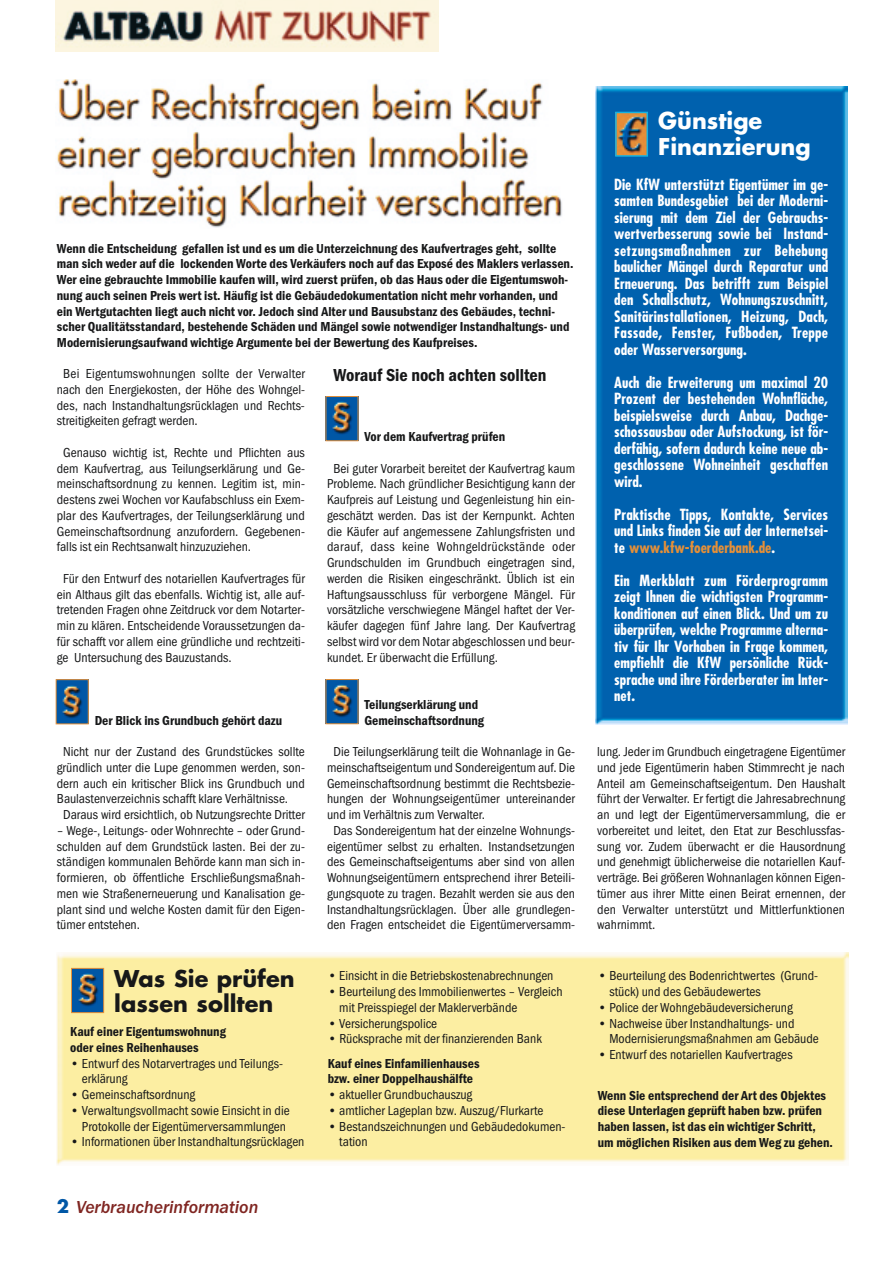
<style>
.page{position:relative;width:893px;height:1263px;background:#fff}
.page>*{position:absolute;margin:0;border:0;box-sizing:border-box;transform-origin:0 0}
.t1{font:700 22.5px/25.5px "Futura";color:#171819}
.t2{font:700 22.5px/25.5px "Futura";color:#fff}
.t3{font:600 condensed 18px "Franklin Gothic";color:#171819}
.t4{font:italic 500 18px "Franklin Gothic";letter-spacing:-.005em;color:#7f2521}
.t5{font:700 condensed 15px/16.5px "Futura";color:#fff;text-align:justify}
.t6{font:condensed 13.5px/15.8px "Franklin Gothic";color:#171819;text-align:justify}
.t7{font:600 condensed 13.5px/15.8px "Franklin Gothic";color:#171819}
.s1{font-family:"Futura";font-weight:700;font-style:normal;color:#0057a6}
.s2{color:#e69038}
</style>
<div class="page">
<div style="left:595px;top:86px;width:252px;height:638px;background:#0061ae"></div>
<img style="left:55px;top:0;width:383px;height:51px">
<img style="left:58px;top:681px;width:29px;height:41px">
<div style="left:56px;top:679px;width:33px;height:45px;border:1px solid #e69038"></div>
<img style="left:327px;top:398px;width:29px;height:41px">
<img style="left:327px;top:681px;width:29px;height:41px">
<img style="left:57px;top:80px;width:505px;height:148px">
<img style="left:618px;top:115px;width:27px;height:39px">
<div style="left:615px;top:112px;width:33px;height:45px;border:2px solid #14b2e2"></div>
<img style="left:56px;top:953px;width:792px;height:212px">
<img style="left:73px;top:970px;width:29px;height:41px">
<div style="left:71px;top:968px;width:33px;height:45px;border:1px solid #e69038"></div>
<p class="t7" style="left:57px;top:241px;width:518px">Wenn die Entscheidung gefallen ist und es um die Unterzeichnung des Kaufvertrages geht, sollte man sich weder auf die lockenden Worte des Verkäufers noch auf das Exposé des Maklers verlassen.<br>Wer eine gebrauchte Immobilie kaufen will, wird zuerst prüfen, ob das Haus oder die Eigentumswoh&shy;nung auch seinen Preis wert ist. Häufig ist die Gebäudedokumentation nicht mehr vorhanden, und ein Wertgutachten liegt auch nicht vor. Jedoch sind Alter und Bausubstanz des Gebäudes, techni&shy;scher Qualitätsstandard, bestehende Schäden und Mängel sowie notwendiger Instandhaltungs- und Modernisierungsaufwand wichtige Argumente bei der Bewertung des Kaufpreises.</p>
<p class="t6" style="left:57px;top:367px;width:249px;text-indent:6px">Bei Eigentumswohnungen sollte der Verwalter nach den Energiekosten, der Höhe des Wohngel&shy;des, nach Instandhaltungsrücklagen und Rechts&shy;streitigkeiten gefragt werden.</p>
<p class="t6" style="left:57px;top:446px;width:249px;text-indent:6px">Genauso wichtig ist, Rechte und Pflichten aus dem Kaufvertrag, aus Teilungserklärung und Ge&shy;meinschaftsordnung zu kennen. Legitim ist, min&shy;destens zwei Wochen vor Kaufabschluss ein Exem&shy;plar des Kaufvertrages, der Teilungserklärung und Gemeinschaftsordnung anzufordern. Gegebenen&shy;falls ist ein Rechtsanwalt hinzuzuziehen.</p>
<p class="t6" style="left:57px;top:572px;width:249px;text-indent:6px">Für den Entwurf des notariellen Kaufvertrages für ein Althaus gilt das ebenfalls. Wichtig ist, alle auf&shy;tretenden Fragen ohne Zeitdruck vor dem Notarter&shy;min zu klären. Entscheidende Voraussetzungen da&shy;für schafft vor allem eine gründliche und rechtzeiti&shy;ge Untersuchung des Bauzustands.</p>
<p class="t7" style="left:95px;top:713px;width:189px">Der Blick ins Grundbuch gehört dazu</p>
<p class="t6" style="left:63px;top:745px;width:243px">Nicht nur der Zustand des Grundstückes sollte</p>
<p class="t6" style="left:57px;top:761px;width:249px">gründlich unter die Lupe genommen werden, son-</p>
<p class="t6" style="left:57px;top:776px;width:249px">dern auch ein kritischer Blick ins Grundbuch und</p>
<p class="t6" style="left:57px;top:792px;width:233px">Baulastenverzeichnis schafft klare Verhältnisse.</p>
<p class="t6" style="left:63px;top:808px;width:243px">Daraus wird ersichtlich, ob Nutzungsrechte Dritter</p>
<p class="t6" style="left:57px;top:824px;width:249px">– Wege-, Leitungs- oder Wohnrechte – oder Grund&shy;schulden auf dem Grundstück lasten. Bei der zu&shy;ständigen kommunalen Behörde kann man sich in&shy;formieren, ob öffentliche Erschließungsmaßnah&shy;men wie Straßenerneuerung und Kanalisation ge&shy;plant sind und welche Kosten damit für den Eigen&shy;tümer entstehen.</p>
<h1 class="t1" style="left:114px;top:967px;width:182px">Was Sie prüfen lassen sollten</h1>
<p class="t7" style="left:70px;top:1025px;width:157px">Kauf einer Eigentumswohnung oder eines Reihenhauses</p>
<p class="t6" style="left:82px;top:1056px;width:203px;text-indent:-12px">• Entwurf des Notarvertrages und Teilungs&shy;erklärung</p>
<p class="t6" style="left:70px;top:1088px;width:127px">• Gemeinschaftsordnung</p>
<p class="t6" style="left:70px;top:1104px;width:221px;text-align:center">• Verwaltungsvollmacht sowie Einsicht in die<br>Protokolle der Eigentümerversammlungen</p>
<p class="t6" style="left:70px;top:1135px;width:236px">• Informationen über Instandhaltungsrücklagen</p>
<h2 class="t4" style="left:57px;top:1200px;width:203px"><span class="s1">2</span> Verbraucherinformation</h2>
<h2 class="t3" style="left:333px;top:369px;width:214px">Worauf Sie noch achten sollten</h2>
<p class="t7" style="left:364px;top:430px;width:142px">Vor dem Kaufvertrag prüfen</p>
<p class="t6" style="left:327px;top:461px;width:249px;text-indent:6px">Bei guter Vorarbeit bereitet der Kaufvertrag kaum Probleme. Nach gründlicher Besichtigung kann der Kaufpreis auf Leistung und Gegenleistung hin ein&shy;geschätzt werden. Das ist der Kernpunkt. Achten die Käufer auf angemessene Zahlungsfristen und darauf, dass keine Wohngeldrückstände oder Grundschulden im Grundbuch eingetragen sind, werden die Risiken eingeschränkt. Üblich ist ein Haftungsausschluss für verborgene Mängel. Für vorsätzliche verschwiegene Mängel haftet der Ver&shy;käufer dagegen fünf Jahre lang. Der Kaufvertrag selbst wird vor dem Notar abgeschlossen und beur&shy;kundet. Er überwacht die Erfüllung.</p>
<p class="t7" style="left:364px;top:698px;width:121px">Teilungserklärung und<br>Gemeinschaftsordnung</p>
<p class="t6" style="left:333px;top:745px;width:243px">Die Teilungserklärung teilt die Wohnanlage in Ge-</p>
<p class="t6" style="left:327px;top:761px;width:249px">meinschaftseigentum und Sondereigentum auf. Die</p>
<p class="t6" style="left:327px;top:776px;width:249px">Gemeinschaftsordnung bestimmt die Rechtsbezie-</p>
<p class="t6" style="left:327px;top:792px;width:249px">hungen der Wohnungseigentümer untereinander</p>
<p class="t6" style="left:327px;top:808px;width:160px">und im Verhältnis zum Verwalter.</p>
<p class="t6" style="left:333px;top:824px;width:243px">Das Sondereigentum hat der einzelne Wohnungs-</p>
<p class="t6" style="left:327px;top:839px;width:249px">eigentümer selbst zu erhalten. Instandsetzungen</p>
<p class="t6" style="left:327px;top:855px;width:249px">des Gemeinschaftseigentums aber sind von allen</p>
<p class="t6" style="left:327px;top:871px;width:249px">Wohnungseigentümern entsprechend ihrer Beteili-</p>
<p class="t6" style="left:327px;top:887px;width:249px">gungsquote zu tragen. Bezahlt werden sie aus den</p>
<p class="t6" style="left:327px;top:902px;width:249px">Instandhaltungsrücklagen. Über alle grundlegen-</p>
<p class="t6" style="left:327px;top:918px;width:249px">den Fragen entscheidet die Eigentümerversamm-</p>
<p class="t6" style="left:327px;top:969px;width:227px">• Einsicht in die Betriebskostenabrechnungen</p>
<p class="t6" style="left:339px;top:985px;width:225px;text-indent:-12px">• Beurteilung des Immobilienwertes – Vergleich mit Preisspiegel der Maklerverbände</p>
<p class="t6" style="left:327px;top:1016px;width:111px">• Versicherungspolice</p>
<p class="t6" style="left:327px;top:1032px;width:216px">• Rücksprache mit der finanzierenden Bank</p>
<p class="t7" style="left:327px;top:1056px;width:153px">Kauf eines Einfamilienhauses bzw. einer Doppelhaushälfte</p>
<p class="t6" style="left:327px;top:1088px;width:146px">• aktueller Grundbuchauszug</p>
<p class="t6" style="left:327px;top:1104px;width:217px">• amtlicher Lageplan bzw. Auszug/Flurkarte</p>
<p class="t6" style="left:339px;top:1119px;width:228px;text-indent:-12px">• Bestandszeichnungen und Gebäudedokumen&shy;tation</p>
<h1 class="t2" style="left:658px;top:110px;width:154px">Günstige<br>Finanzierung</h1>
<p class="t5" style="left:614px;top:177px;width:215px">Die KfW unterstützt Eigentümer im ge&shy;samten Bundesgebiet bei der Moderni&shy;sierung mit dem Ziel der Gebrauchs&shy;wertverbesserung sowie bei Instand&shy;setzungsmaßnahmen zur Behebung baulicher Mängel durch Reparatur und Erneuerung. Das betrifft zum Beispiel den Schallschutz, Wohnungszuschnitt, Sanitärinstallationen, Heizung, Dach, Fassade, Fenster, Fußboden, Treppe oder Wasserversorgung.</p>
<p class="t5" style="left:614px;top:375px;width:215px">Auch die Erweiterung um maximal 20<br>Prozent der bestehenden Wohnfläche, beispielsweise durch Anbau, Dachge&shy;schossausbau oder Aufstockung, ist för&shy;derfähig, sofern dadurch keine neue ab&shy;geschlossene Wohneinheit geschaffen wird.</p>
<p class="t5" style="left:614px;top:507px;width:215px">Praktische Tipps, Kontakte, Services und Links finden Sie auf der Internetsei&shy;te <span class="s2">www.kfw-foerderbank.de</span>.</p>
<p class="t5" style="left:614px;top:573px;width:215px">Ein Merkblatt zum Förderprogramm zeigt Ihnen die wichtigsten Programm&shy;konditionen auf einen Blick. Und um zu überprüfen, welche Programme alterna&shy;tiv für Ihr Vorhaben in Frage kommen, empfiehlt die KfW persönliche Rück&shy;sprache und ihre Förderberater im Inter&shy;net.</p>
<p class="t6" style="left:597px;top:745px;width:249px">lung. Jeder im Grundbuch eingetragene Eigentümer und jede Eigentümerin haben Stimmrecht je nach Anteil am Gemeinschaftseigentum. Den Haushalt führt der Verwalter. Er fertigt die Jahresabrechnung an und legt der Eigentümerversammlung, die er vorbereitet und leitet, den Etat zur Beschlussfas&shy;sung vor. Zudem überwacht er die Hausordnung und genehmigt üblicherweise die notariellen Kauf&shy;verträge. Bei größeren Wohnanlagen können Eigen&shy;tümer aus ihrer Mitte einen Beirat ernennen, der den Verwalter unterstützt und Mittlerfunktionen wahrnimmt.</p>
<p class="t6" style="left:609px;top:969px;width:210px;text-indent:-12px">• Beurteilung des Bodenrichtwertes (Grund&shy;stück) und des Gebäudewertes</p>
<p class="t6" style="left:597px;top:1001px;width:196px">• Police der Wohngebäudeversicherung</p>
<p class="t6" style="left:609px;top:1016px;width:211px;text-indent:-12px">• Nachweise über Instandhaltungs- und<br>Modernisierungsmaßnahmen am Gebäude</p>
<p class="t6" style="left:597px;top:1048px;width:196px">• Entwurf des notariellen Kaufvertrages</p>
<p class="t7" style="left:597px;top:1088px;width:237px">Wenn Sie entsprechend der Art des Objektes diese Unterlagen geprüft haben bzw. prüfen haben lassen, ist das ein wichtiger Schritt, um möglichen Risiken aus dem Weg zu gehen.</p>
</div>
